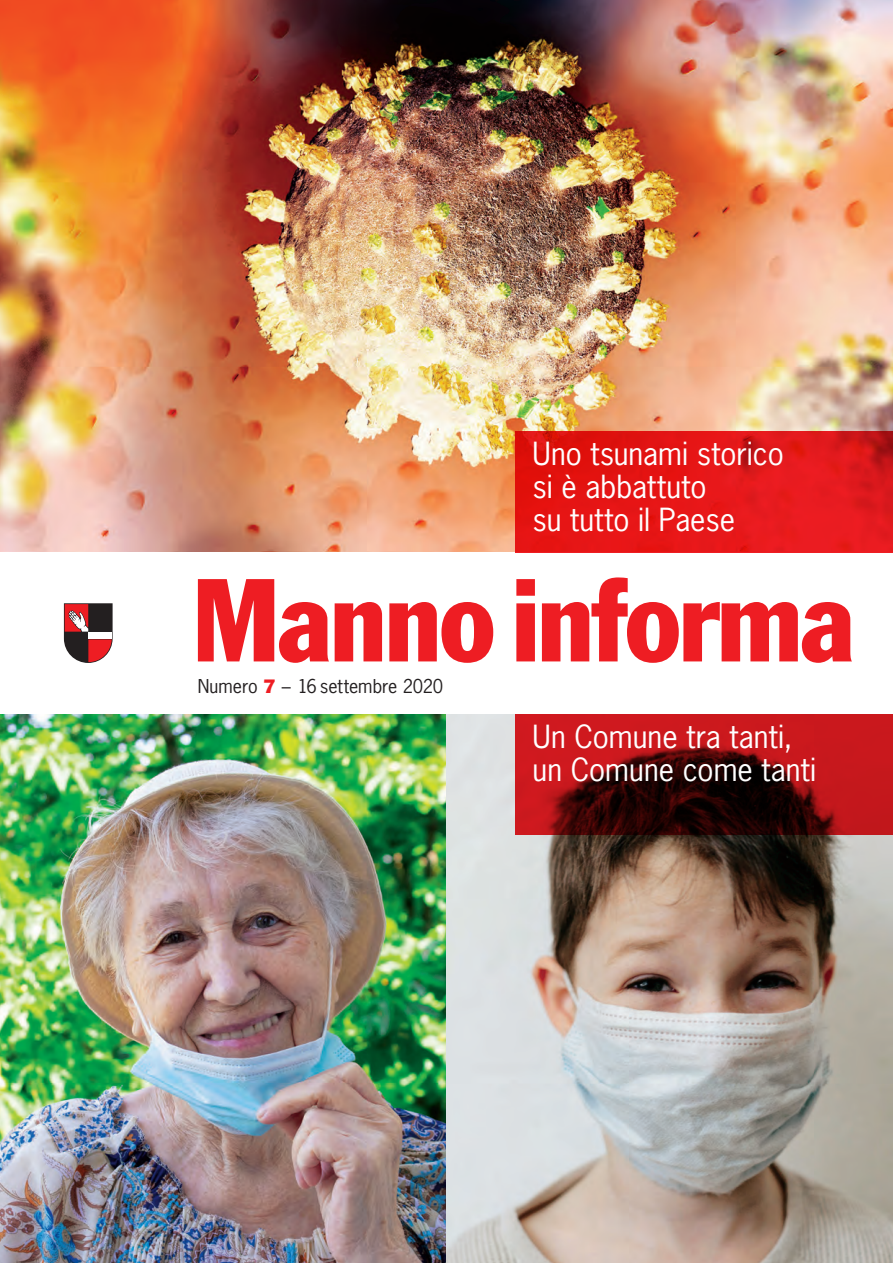
<style>
.page{position:relative;width:893px;height:1263px;background:#fff}
.page>*{position:absolute;margin:0;border:0;box-sizing:border-box;transform-origin:0 0}
.t1{font:condensed 115.65px "Franklin Gothic";letter-spacing:-.015em;color:#ee1d23}
.t2{font:30px "News Gothic";color:#fff}
.t3{font:18px "News Gothic";color:#231f20}
.s1{font-family:"Franklin Gothic";color:#ee1d23}
</style>
<div class="page">
<img style="left:0;top:714px;width:893px;height:549px">
<img style="left:0;top:0;width:893px;height:552px">
<svg style="left:64px;top:603px;width:49px;height:60px"></svg>
<svg style="left:516px;top:431px;width:377px;height:121px;background:#e21617"></svg>
<svg style="left:516px;top:714px;width:377px;height:121px;background:#860f12"></svg>
<p class="t2" style="left:533px;top:434px;width:253px">Uno tsunami storico</p>
<p class="t2" style="left:533px;top:467px;width:175px">si è abbattuto</p>
<p class="t2" style="left:533px;top:500px;width:204px">su tutto il Paese</p>
<p class="t1" style="left:193px;top:550px;width:664px">Manno informa</p>
<p class="t3" style="left:198px;top:674px;width:247px">Numero <span class="s1">7</span> – 16 settembre 2020</p>
<p class="t2" style="left:533px;top:718px;width:261px">Un Comune tra tanti,</p>
<p class="t2" style="left:533px;top:751px;width:285px">un Comune come tanti</p>
</div>
